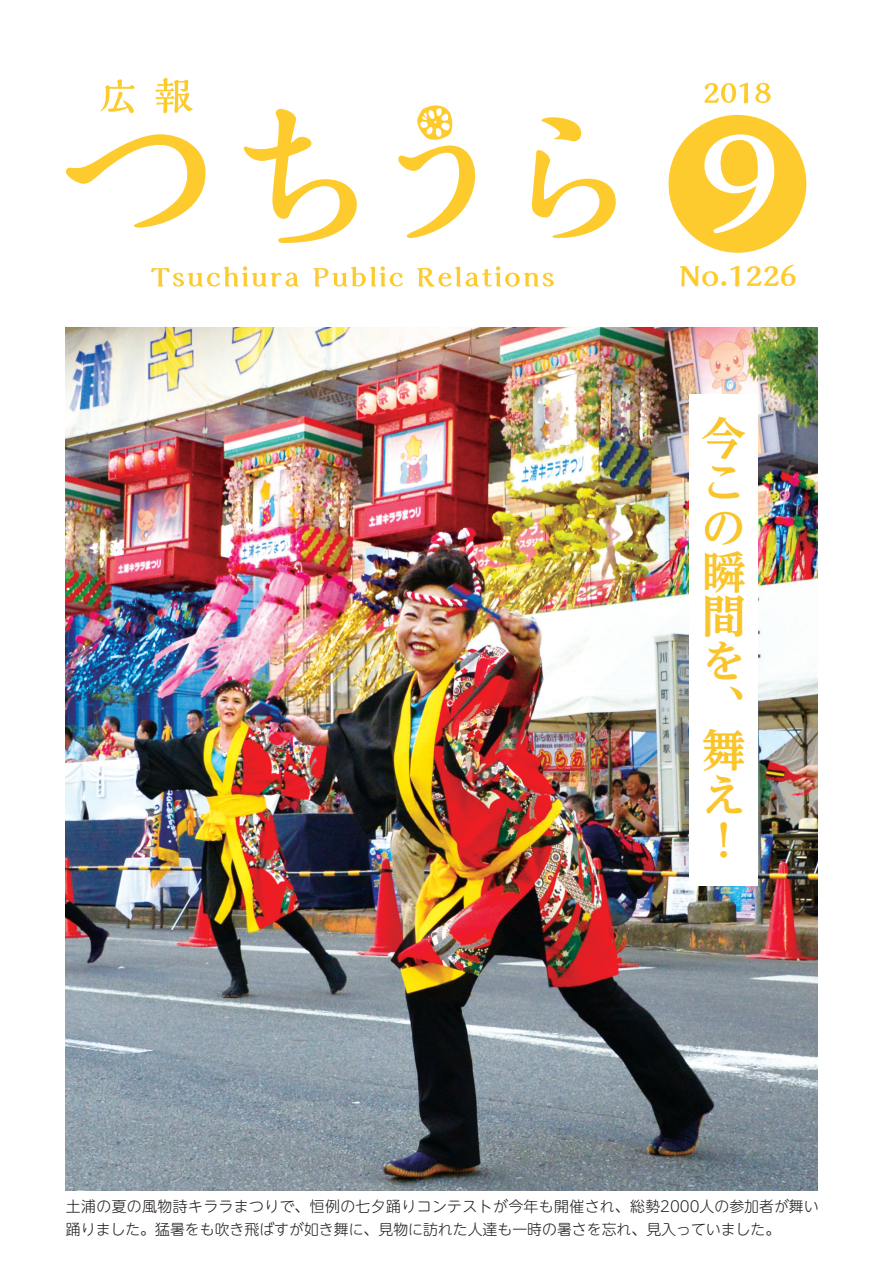
<style>
.page{position:relative;width:893px;height:1263px;background:#fff}
.page>*{position:absolute;margin:0;border:0;box-sizing:border-box;transform-origin:0 0}
.t1{font:700 44.7px/44.7px "UD Reimin Pro";color:#f9c52b}
.t2{font:800 28.65px "Kaimin So Std";color:#fecb2f}
.t3{font:300 14.85px/22.4px "UD Shin M Go Pro";color:#231f20}
</style>
<div class="page">
<img style="left:66px;top:327px;width:751px;height:864px">
<svg style="left:704px;top:83px;width:44px;height:20px"></svg>
<svg style="left:755px;top:83px;width:15px;height:20px"></svg>
<svg style="left:156px;top:78px;width:37px;height:35px"></svg>
<svg style="left:100px;top:79px;width:35px;height:34px"></svg>
<svg style="left:66px;top:134px;width:140px;height:94px"></svg>
<svg style="left:244px;top:109px;width:113px;height:134px"></svg>
<svg style="left:398px;top:105px;width:77px;height:133px"></svg>
<svg style="left:541px;top:117px;width:40px;height:24px"></svg>
<svg style="left:531px;top:150px;width:85px;height:88px"></svg>
<svg style="left:151px;top:266px;width:148px;height:21px"></svg>
<svg style="left:313px;top:266px;width:90px;height:20px"></svg>
<svg style="left:417px;top:266px;width:137px;height:21px"></svg>
<svg style="left:669px;top:115px;width:137px;height:138px"></svg>
<div style="left:690px;top:394px;width:68px;height:491px;background:#fff"></div>
<p class="t2" style="left:679px;top:255px;width:120px">No.1226</p>
<p class="t1" style="left:702px;top:415px;width:45px">今この瞬間を</p>
<p class="t1" style="left:702px;top:683px;width:42px">、</p>
<p class="t1" style="left:702px;top:727px;width:45px">舞え</p>
<p class="t1" style="left:702px;top:817px;width:27px">!</p>
<p class="t3" style="left:66px;top:1195px;width:754px">土浦の夏の風物詩キララまつりで、恒例の七夕踊りコンテストが今年も開催され、総勢2000人の参加者が舞い踊りました。猛暑をも吹き飛ばすが如き舞に、見物に訪れた人達も一時の暑さを忘れ、見入っていました。</p>
</div>
